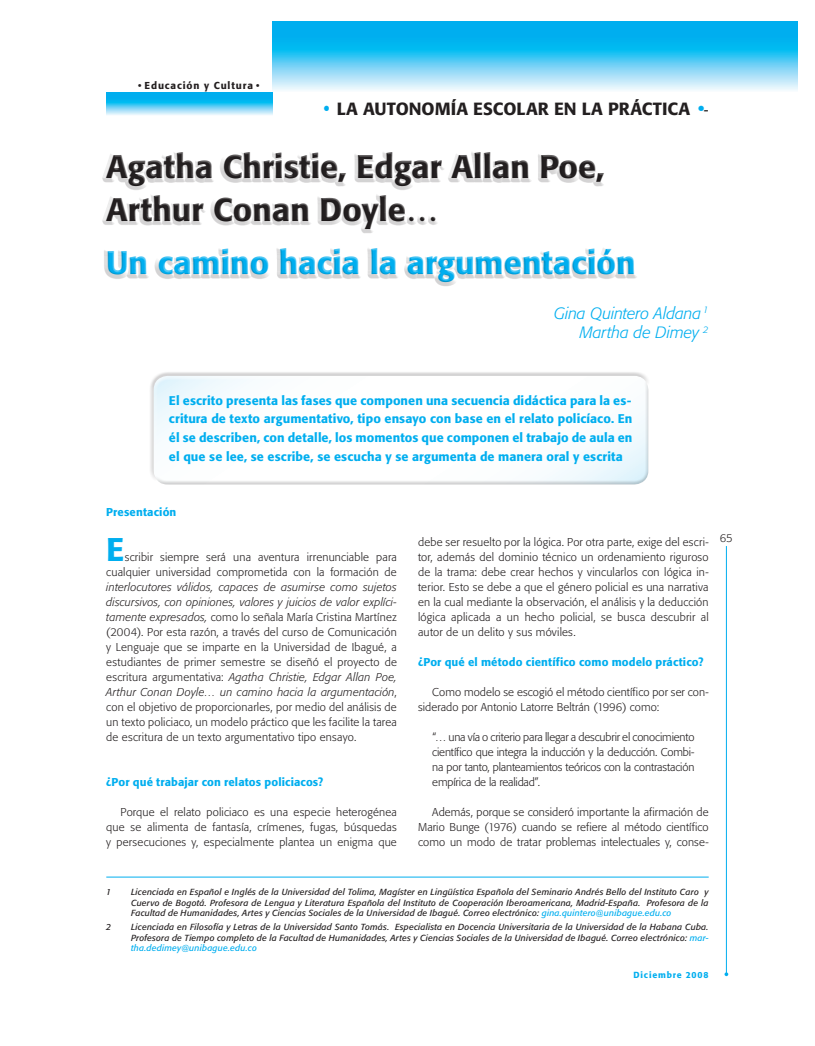
<style>
.page{position:relative;width:815px;height:1046px;background:#fff}
.page>*{position:absolute;margin:0;border:0;box-sizing:border-box;transform-origin:0 0}
.t1{font:500 32.5px/42.5px "Formata";color:#231f20}
.t2{font:500 32.5px "Formata";color:#00aeef}
.t3{font:500 17.5px "Formata";letter-spacing:.005em;color:#231f20}
.t4{font:italic 300 16.25px/19.5px "Formata";letter-spacing:-.005em;color:#00aeef;text-align:right}
.t5{font:500 12.5px/18.8px "Formata";letter-spacing:.01em;color:#00aeef;text-align:justify}
.t6{font:300 11.25px/15px "Formata";letter-spacing:.015em;color:#231f20;text-align:justify}
.t7{font:500 11.25px "Formata";letter-spacing:.01em;color:#00aeef}
.t8{font:500 10px "Formata";letter-spacing:.085em;color:#231f20}
.t9{font:italic 8.75px/10.5px "Formata";letter-spacing:.02em;color:#231f20;text-align:justify}
.t10{font:500 8.75px "Formata";letter-spacing:.095em;color:#00aeef}
.s1{font-size:18.75px;color:#00aeef}
.s2{font-weight:400;font-size:15px}
.s3{font-style:italic}
.s4{color:#00aeef}
</style>
<div class="page">
<hr style="left:726px;top:546px;width:1px;height:428px;background:#00aeef">
<div style="left:143px;top:364px;width:516px;height:129px;background:#231f20;opacity:.2"></div>
<svg style="left:143px;top:364px;width:494px;height:129px"></svg>
<div style="left:89px;top:134px;width:626px;height:160px;background:#231f20;opacity:.2"></div>
<hr style="left:106px;top:876px;width:603px;height:1px;background:#00aeef">
<svg style="left:273px;top:21px;width:525px;height:70px;background:#50c9f4"></svg>
<svg style="left:106px;top:92px;width:167px;height:23px;background:#47c6f3"></svg>
<p class="t8" style="left:138px;top:79px;width:123px">• Educación y Cultura •</p>
<h2 class="t3" style="left:324px;top:98px;width:386px"><span class="s1">•</span> LA AUTONOMÍA ESCOLAR EN LA PRÁCTICA <span class="s1">•</span><span class="s2">-</span></h2>
<h1 class="t1" style="left:106px;top:145px;width:500px">Agatha Christie, Edgar Allan Poe,<br>Arthur Conan Doyle…</h1>
<h1 class="t2" style="left:106px;top:242px;width:531px">Un camino hacia la argumentación</h1>
<h3 class="t4" style="left:554px;top:303px;width:156px">Gina Quintero Aldana <sup>1<br></sup>Martha de Dimey <sup>2</sup></h3>
<p class="t5" style="left:169px;top:390px;width:465px">El escrito presenta las fases que componen una secuencia didáctica para la es&shy;critura de texto argumentativo, tipo ensayo con base en el relato policíaco. En él se describen, con detalle, los momentos que componen el trabajo de aula en el que se lee, se escribe, se escucha y se argumenta de manera oral y escrita</p>
<p class="t7" style="left:106px;top:505px;width:72px">Presentación</p>
<h1 class="t2" style="left:106px;top:529px;width:20px">E</h1>
<p class="t6" style="left:106px;top:549px;width:292px;text-align:right">scribir siempre será una aventura irrenunciable para cualquier universidad comprometida con la formación de</p>
<p class="t6" style="left:106px;top:579px;width:292px"><span class="s3">interlocutores válidos, capaces de asumirse como sujetos discursivos, con opiniones, valores y juicios de valor explíci&shy;tamente expresados,</span> como lo señala María Cristina Martínez (2004). Por esta razón, a través del curso de Comunicación y Lenguaje que se imparte en la Universidad de Ibagué, a estudiantes de primer semestre se diseñó el proyecto de escritura argumentativa: <span class="s3">Agatha Christie, Edgar Allan Poe, Arthur Conan Doyle… un camino hacia la argumentación</span>, con el objetivo de proporcionarles, por medio del análisis de un texto policiaco, un modelo práctico que les facilite la tarea de escritura de un texto argumentativo tipo ensayo.</p>
<p class="t7" style="left:106px;top:775px;width:218px">¿Por qué trabajar con relatos policiacos?</p>
<p class="t6" style="left:106px;top:804px;width:292px;text-indent:14px">Porque el relato policiaco es una especie heterogénea que se alimenta de fantasía, crímenes, fugas, búsquedas y persecuciones y, especialmente plantea un enigma que</p>
<p class="t6" style="left:418px;top:534px;width:292px">debe ser resuelto por la lógica. Por otra parte, exige del escri&shy;tor, además del dominio técnico un ordenamiento riguroso de la trama: debe crear hechos y vincularlos con lógica in&shy;terior. Esto se debe a que el género policial es una narrativa en la cual mediante la observación, el análisis y la deducción lógica aplicada a un hecho policial, se busca descubrir al autor de un delito y sus móviles.</p>
<p class="t7" style="left:418px;top:655px;width:287px">¿Por qué el método científico como modelo práctico?</p>
<p class="t6" style="left:418px;top:684px;width:292px;text-indent:14px">Como modelo se escogió el método científico por ser con&shy;siderado por Antonio Latorre Beltrán (1996) como:</p>
<p class="t6" style="left:432px;top:729px;width:264px">“… una vía o criterio para llegar a descubrir el conocimiento científico que integra la inducción y la deducción. Combi&shy;na por tanto, planteamientos teóricos con la contrastación empírica de la realidad”.</p>
<p class="t6" style="left:418px;top:804px;width:292px;text-indent:14px">Además, porque se consideró importante la afirmación de Mario Bunge (1976) cuando se refiere al método científico como un modo de tratar problemas intelectuales y, conse-</p>
<p class="t6" style="left:720px;top:530px;width:14px">65</p>
<p class="t9" style="left:106px;top:886px;width:7px">1</p>
<p class="t9" style="left:131px;top:886px;width:579px">Licenciada en Español e Inglés de la Universidad del Tolima, Magíster en Lingüística Española del Seminario Andrés Bello del Instituto Caro y Cuervo de Bogotá. Profesora de Lengua y Literatura Española del Instituto de Cooperación Iberoamericana, Madrid-España. Profesora de la Facultad de Humanidades, Artes y Ciencias Sociales de la Universidad de Ibagué. Correo electrónico: <span class="s4">gina.quintero@unibague.edu.co</span></p>
<p class="t9" style="left:106px;top:921px;width:7px">2</p>
<p class="t9" style="left:131px;top:921px;width:579px">Licenciada en Filosofía y Letras de la Universidad Santo Tomás. Especialista en Docencia Universitaria de la Universidad de la Habana Cuba.<br>Profesora de Tiempo completo de la Facultad de Humanidades, Artes y Ciencias Sociales de la Universidad de Ibagué. Correo electrónico: <span class="s4">mar&shy;tha.dedimey@unibague.edu.co</span></p>
<p class="t10" style="left:634px;top:969px;width:77px">Diciembre 2008</p>
</div>
